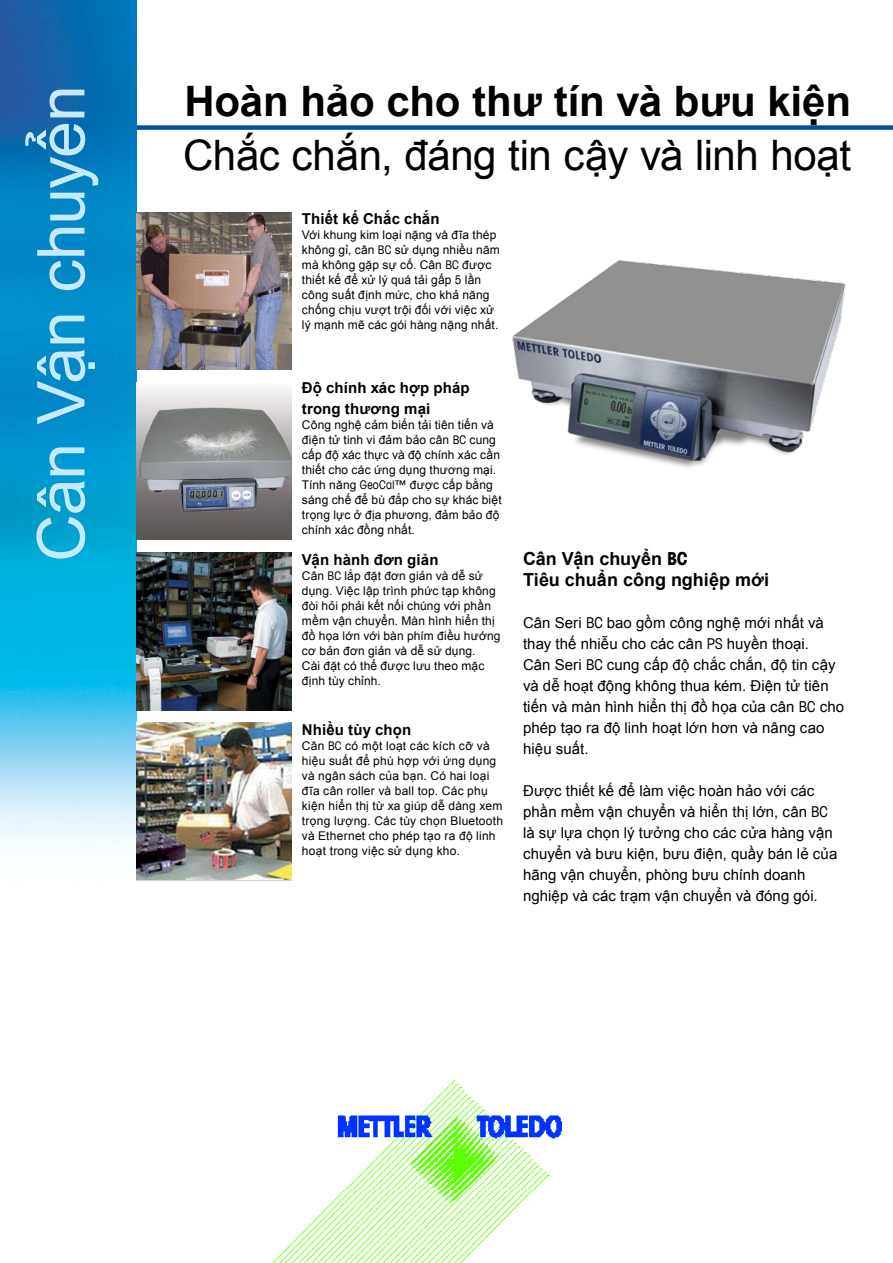
<style>
.page{position:relative;width:893px;height:1263px;background:#fff}
.page>*{position:absolute;margin:0;border:0;box-sizing:border-box;transform-origin:0 0}
.t1{font:66px "Arial";letter-spacing:-.015em;color:#c7eafb}
.t2{font:42px "Arial";letter-spacing:-.01em;color:#000}
.t3{font:700 42px "Arial";letter-spacing:-.005em;color:#000}
.t4{font:700 18px/21px "Arial";color:#000}
.t5{font:15px/21px "Arial";letter-spacing:.005em;color:#000}
.t6{font:700 15px/21px "Arial";letter-spacing:.01em;color:#000}
.t7{font:12px/15px "Arial";letter-spacing:.015em;color:#000}
.s1{font-family:"Avant Garde Com";font-stretch:condensed}
</style>
<div class="page">
<div style="left:121px;top:125px;width:772px;height:5px;background:#004fa3"></div>
<img style="left:272px;top:1081px;width:290px;height:182px">
<img style="left:0;top:0;width:136px;height:842px">
<img style="left:136px;top:723px;width:156px;height:157px">
<img style="left:136px;top:553px;width:156px;height:157px">
<img style="left:136px;top:389px;width:156px;height:150px">
<img style="left:136px;top:213px;width:156px;height:157px">
<img style="left:512px;top:260px;width:334px;height:208px">
<h1 class="t1" style="left:18px;top:562px;width:478px;rotate:-90deg">Cân Vận chuyển</h1>
<h2 class="t3" style="left:184px;top:73px;width:668px">Hoàn hảo cho thư tín và bưu kiện</h2>
<h2 class="t2" style="left:183px;top:128px;width:669px">Chắc chắn, đáng tin cậy và linh hoạt</h2>
<p class="t6" style="left:302px;top:209px;width:139px">Thiết kế Chắc chắn</p>
<p class="t7" style="left:302px;top:228px;width:199px">Với khung kim loại nặng và đĩa thép không gỉ, cân <span class="s1">BC</span> sử dụng nhiều năm mà không gặp sự cố. Cân <span class="s1">BC</span> được thiết kế để xử lý quá tải gấp <span class="s1">5</span> lần công suất định mức, cho khả năng chống chịu vượt trội đối với việc xử lý mạnh mẽ các gói hàng nặng nhất.</p>
<p class="t6" style="left:302px;top:378px;width:169px">Độ chính xác hợp pháp trong thương mại</p>
<p class="t7" style="left:302px;top:417px;width:201px">Công nghệ cảm biến tải tiên tiến và điện tử tinh vi đảm bảo cân <span class="s1">BC</span> cung cấp độ xác thực và độ chính xác cần thiết cho các ứng dụng thương mại.<br>Tính năng <span class="s1">GeoCal™</span> được cấp bằng sáng chế để bù đắp cho sự khác biệt trọng lực ở địa phương, đảm bảo độ chính xác đồng nhất.</p>
<p class="t6" style="left:302px;top:550px;width:138px">Vận hành đơn giản</p>
<p class="t7" style="left:302px;top:569px;width:200px">Cân <span class="s1">BC</span> lắp đặt đơn giản và dễ sử dụng. Việc lập trình phức tạp không đòi hỏi phải kết nối chúng với phần mềm vận chuyển. Màn hình hiển thị đồ họa lớn với bàn phím điều hướng cơ bản đơn giản và dễ sử dụng.<br>Cài đặt có thể được lưu theo mặc định tùy chỉnh.</p>
<p class="t6" style="left:302px;top:720px;width:111px">Nhiều tùy chọn</p>
<p class="t7" style="left:302px;top:739px;width:203px">Cân <span class="s1">BC</span> có một loạt các kích cỡ và hiệu suất để phù hợp với ứng dụng và ngân sách của bạn. Có hai loại đĩa cân roller và ball top. Các phụ kiện hiển thị từ xa giúp dễ dàng xem trọng lượng. Các tùy chọn Bluetooth và Ethernet cho phép tạo ra độ linh hoạt trong việc sử dụng kho.</p>
<h3 class="t4" style="left:523px;top:549px;width:248px">Cân Vận chuyển <span class="s1">BC<br></span>Tiêu chuẩn công nghiệp mới</h3>
<p class="t5" style="left:523px;top:613px;width:323px">Cân Seri <span class="s1">BC</span> bao gồm công nghệ mới nhất và thay thế nhiễu cho các cân <span class="s1">PS</span> huyền thoại.<br>Cân Seri <span class="s1">BC</span> cung cấp độ chắc chắn, độ tin cậy và dễ hoạt động không thua kém. Điện tử tiên tiến và màn hình hiển thị đồ họa của cân <span class="s1">BC</span> cho phép tạo ra độ linh hoạt lớn hơn và nâng cao hiệu suất.</p>
<p class="t5" style="left:523px;top:781px;width:316px">Được thiết kế để làm việc hoàn hảo với các phần mềm vận chuyển và hiển thị lớn, cân <span class="s1">BC </span>là sự lựa chọn lý tưởng cho các cửa hàng vận chuyển và bưu kiện, bưu điện, quầy bán lẻ của hãng vận chuyển, phòng bưu chính doanh nghiệp và các trạm vận chuyển và đóng gói.</p>
</div>
